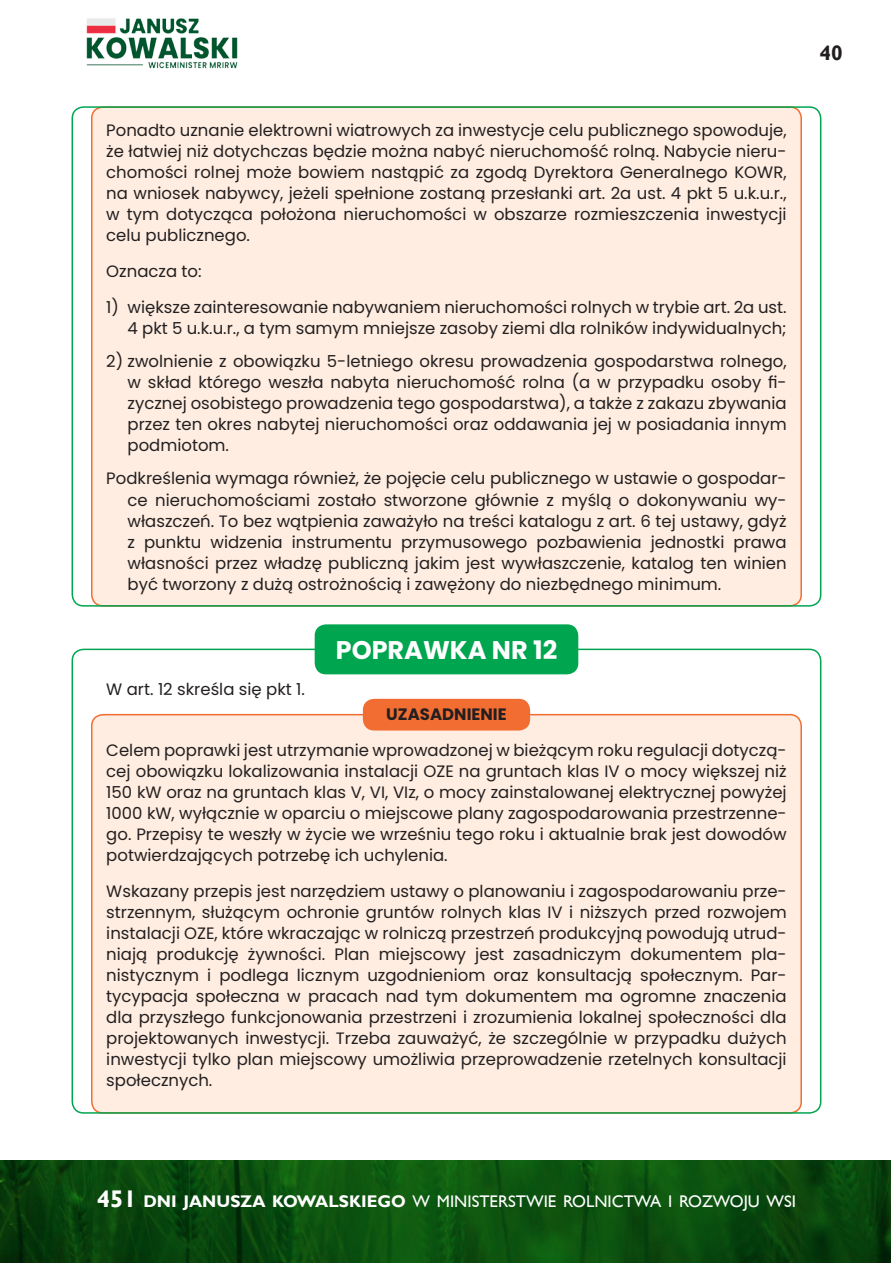
<style>
.page{position:relative;width:893px;height:1263px;background:#fff}
.page>*{position:absolute;margin:0;border:0;box-sizing:border-box;transform-origin:0 0}
.t1{font:700 25.5px "Poppins";color:#fff}
.t2{font:700 21px "Gill Sans";color:#231f20}
.t3{font:16.8px "Gill Sans";color:#fff}
.t4{font:16.5px/21px "Poppins";color:#231f20;text-align:justify}
.t5{font:700 16.5px "Poppins";color:#231f20}
.s1{font-weight:700;font-size:24.15px}
.s2{font-weight:700}
</style>
<div class="page">
<svg style="left:0;top:1160px;width:891px;height:102px;fill:#0b4e0f"></svg>
<img style="left:86px;top:18px;width:152px;height:51px">
<div style="left:92px;top:107px;width:709px;height:499px;background:#feede0;border-radius:11px"></div>
<div style="left:92px;top:715px;width:709px;height:398px;background:#feede0;border-radius:11px"></div>
<div style="left:315px;top:624px;width:263px;height:50px;background:#00a54f;border-radius:11px"></div>
<div style="left:363px;top:699px;width:167px;height:31px;background:#f26d31;border-radius:11px"></div>
<div style="left:72px;top:649px;width:749px;height:465px;border:2px solid #00a54f;border-radius:11px"></div>
<p class="t4" style="left:106px;top:120px;width:682px">Ponadto uznanie elektrowni wiatrowych za inwestycje celu publicznego spowoduje, że łatwiej niż dotychczas będzie można nabyć nieruchomość rolną. Nabycie nieru&shy;chomości rolnej może bowiem nastąpić za zgodą Dyrektora Generalnego KOWR, na wniosek nabywcy, jeżeli spełnione zostaną przesłanki art. 2a ust. 4 pkt 5 u.k.u.r., w tym dotycząca położona nieruchomości w obszarze rozmieszczenia inwestycji celu publicznego.</p>
<p class="t4" style="left:106px;top:261px;width:97px">Oznacza to:</p>
<p class="t4" style="left:106px;top:297px;width:682px;text-align:right">1) większe zainteresowanie nabywaniem nieruchomości rolnych w trybie art. 2a ust.<br>4 pkt 5 u.k.u.r., a tym samym mniejsze zasoby ziemi dla rolników indywidualnych;</p>
<p class="t4" style="left:128px;top:351px;width:661px;text-indent:-21px">2) zwolnienie z obowiązku 5-letniego okresu prowadzenia gospodarstwa rolnego, w skład którego weszła nabyta nieruchomość rolna (a w przypadku osoby fi&shy;zycznej osobistego prowadzenia tego gospodarstwa), a także z zakazu zbywania przez ten okres nabytej nieruchomości oraz oddawania jej w posiadania innym podmiotom.</p>
<p class="t4" style="left:128px;top:468px;width:661px;text-indent:-21px">Podkreślenia wymaga również, że pojęcie celu publicznego w ustawie o gospodar&shy;ce nieruchomościami zostało stworzone głównie z myślą o dokonywaniu wy&shy;właszczeń. To bez wątpienia zaważyło na treści katalogu z art. 6 tej ustawy, gdyż z punktu widzenia instrumentu przymusowego pozbawienia jednostki prawa własności przez władzę publiczną jakim jest wywłaszczenie, katalog ten winien być tworzony z dużą ostrożnością i zawężony do niezbędnego minimum.</p>
<p class="t4" style="left:106px;top:679px;width:200px">W art. 12 skreśla się pkt 1.</p>
<h1 class="t1" style="left:336px;top:635px;width:223px">POPRAWKA NR 12</h1>
<p class="t5" style="left:386px;top:705px;width:122px">UZASADNIENIE</p>
<p class="t4" style="left:106px;top:740px;width:682px">Celem poprawki jest utrzymanie wprowadzonej w bieżącym roku regulacji dotyczą&shy;cej obowiązku lokalizowania instalacji OZE na gruntach klas IV o mocy większej niż 150 kW oraz na gruntach klas V, VI, VIz, o mocy zainstalowanej elektrycznej powyżej 1000 kW, wyłącznie w oparciu o miejscowe plany zagospodarowania przestrzenne&shy;go. Przepisy te weszły w życie we wrześniu tego roku i aktualnie brak jest dowodów potwierdzających potrzebę ich uchylenia.</p>
<p class="t4" style="left:106px;top:881px;width:682px">Wskazany przepis jest narzędziem ustawy o planowaniu i zagospodarowaniu prze&shy;strzennym, służącym ochronie gruntów rolnych klas IV i niższych przed rozwojem instalacji OZE, które wkraczając w rolniczą przestrzeń produkcyjną powodują utrud&shy;niają produkcję żywności. Plan miejscowy jest zasadniczym dokumentem pla&shy;nistycznym i podlega licznym uzgodnieniom oraz konsultacją społecznym. Par&shy;tycypacja społeczna w pracach nad tym dokumentem ma ogromne znaczenia dla przyszłego funkcjonowania przestrzeni i zrozumienia lokalnej społeczności dla projektowanych inwestycji. Trzeba zauważyć, że szczególnie w przypadku dużych inwestycji tylko plan miejscowy umożliwia przeprowadzenie rzetelnych konsultacji społecznych.</p>
<p class="t2" style="left:820px;top:40px;width:25px">40</p>
<p class="t3" style="left:97px;top:1191px;width:701px"><span class="s1">451</span> <span class="s2">DNI JANUSZA KOWALSKIEGO</span> W MINISTERSTWIE ROLNICTWA I ROZWOJU WSI</p>
</div>
